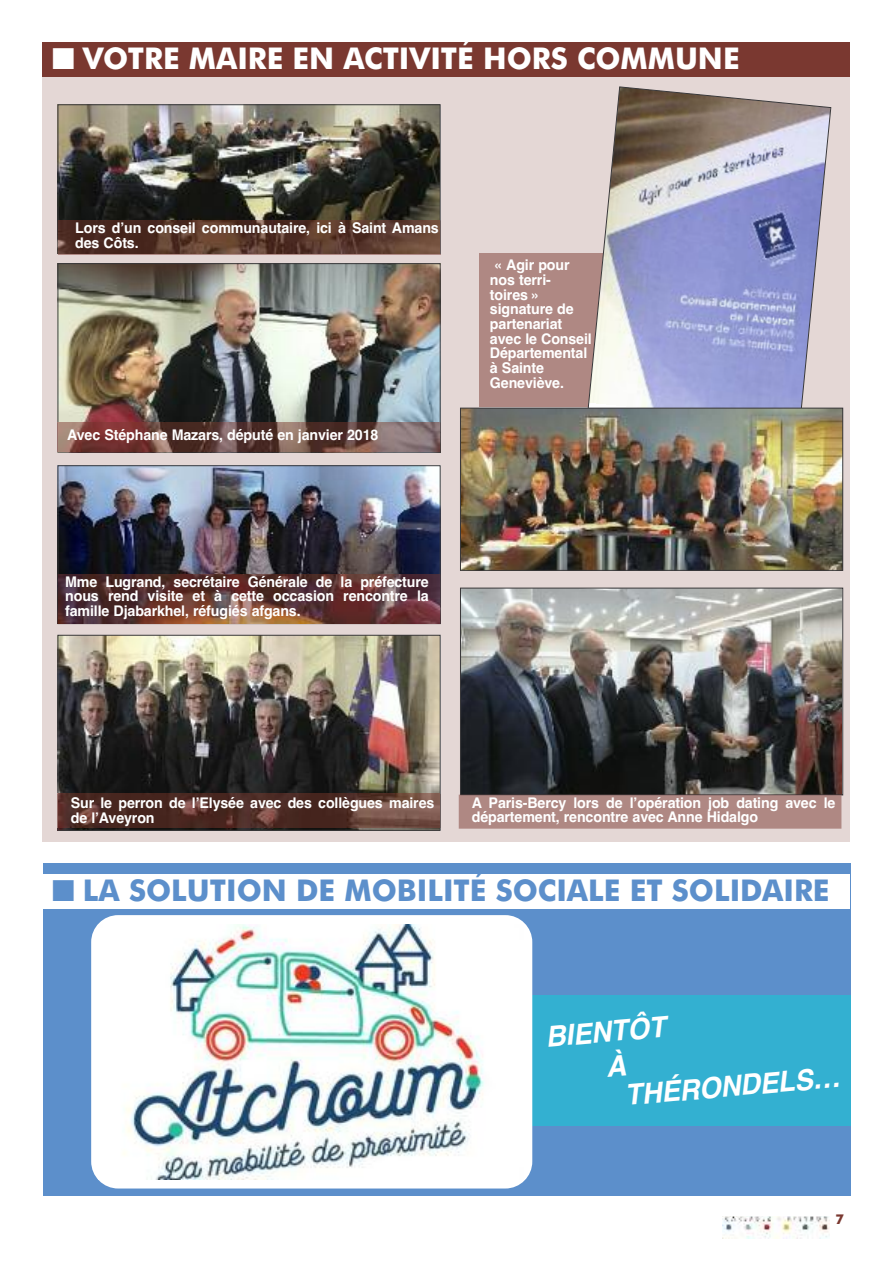
<style>
.page{position:relative;width:893px;height:1263px;background:#fff}
.page>*{position:absolute;margin:0;border:0;box-sizing:border-box;transform-origin:0 0}
.t1{font:700 30px "Futura BT";color:#5c8fcb}
.t2{font:700 30px "Futura BT";color:#fff}
.t3{font:italic 700 28.65px/34.8px "Helvetica";color:#fff;text-align:center}
.t4{font:700 14.7px/14.7px "Helvetica";letter-spacing:-.01em;color:#fff}
.t5{font:700 13.5px "Futura BT";color:#7a3830}
</style>
<div class="page">
<div style="left:43px;top:43px;width:807px;height:799px;background:#e4d7d5"></div>
<div style="left:43px;top:864px;width:808px;height:332px;background:#5c8fcb"></div>
<div style="left:531px;top:995px;width:319px;height:131px;background:#33b0d1"></div>
<div style="left:91px;top:915px;width:441px;height:273px;background:#fff;border-radius:27px"></div>
<img style="left:123px;top:925px;width:361px;height:255px">
<img style="left:723px;top:1216px;width:106px;height:22px">
<img style="left:60px;top:107px;width:378px;height:113px">
<div style="left:58px;top:105px;width:382px;height:149px;border:1px solid #39383a"></div>
<img style="left:462px;top:590px;width:379px;height:203px">
<div style="left:460px;top:588px;width:383px;height:207px;border:1px solid #39383a"></div>
<img style="left:60px;top:637px;width:378px;height:157px">
<div style="left:58px;top:635px;width:382px;height:195px;border:1px solid #39383a"></div>
<img style="left:60px;top:265px;width:378px;height:157px">
<img style="left:60px;top:467px;width:378px;height:107px">
<div style="left:58px;top:465px;width:382px;height:159px;border:1px solid #39383a"></div>
<div style="left:43px;top:43px;width:807px;height:34px;background:#7a3830"></div>
<hr style="left:58px;top:254px;width:382px;height:1px;background:#af8883">
<svg style="left:58px;top:220px;width:382px;height:34px"></svg>
<img style="left:58px;top:220px;width:381px;height:33px">
<div style="left:479px;top:254px;width:316px;height:153px;background:#af8883"></div>
<svg style="left:587px;top:86px;width:244px;height:322px"></svg>
<div style="left:459px;top:795px;width:382px;height:34px;background:#af8883"></div>
<hr style="left:439px;top:794px;width:1px;height:34px;background:#bc9c97">
<hr style="left:440px;top:794px;width:1px;height:34px;background:#593835">
<img style="left:58px;top:794px;width:381px;height:34px">
<img style="left:58px;top:422px;width:382px;height:30px">
<hr style="left:440px;top:574px;width:1px;height:49px;background:#593835">
<img style="left:58px;top:574px;width:382px;height:49px">
<img style="left:462px;top:410px;width:379px;height:159px">
<div style="left:460px;top:408px;width:383px;height:163px;border:1px solid #39383a"></div>
<div style="left:43px;top:874px;width:807px;height:34px;background:#fff"></div>
<h1 class="t2" style="left:52px;top:46px;width:689px">■ VOTRE MAIRE EN ACTIVITÉ HORS COMMUNE</h1>
<p class="t4" style="left:75px;top:220px;width:365px">Lors d’un conseil communautaire, ici à saint Amans des Côts.</p>
<p class="t4" style="left:67px;top:428px;width:313px">Avec stéphane Mazars, député en janvier 2018</p>
<p class="t4" style="left:490px;top:258px;width:103px">« Agir pour nos terri&shy;toires » signature de partenariat avec le Conseil<br>Départemental à sainte<br>Geneviève.</p>
<p class="t4" style="left:65px;top:574px;width:365px;text-align:justify">Mme Lugrand, secrétaire Générale de la préfecture nous rend visite et à cette occasion rencontre la famille Djabarkhel, réfugiés afgans.</p>
<p class="t4" style="left:71px;top:795px;width:365px">sur le perron de l’elysée avec des collègues maires de l’Aveyron</p>
<p class="t4" style="left:472px;top:795px;width:365px">A paris-Bercy lors de l’opération job dating avec le département, rencontre avec Anne Hidalgo</p>
<h1 class="t1" style="left:52px;top:878px;width:779px">■ LA SOLUTION DE MOBILITÉ SOCIALE ET SOLIDAIRE</h1>
<h2 class="t3" style="left:544px;top:1020px;width:122px;rotate:-5deg">BIENTôT à</h2>
<h2 class="t3" style="left:623px;top:1078px;width:217px;rotate:-5deg">THÉRONDELS…</h2>
<p class="t5" style="left:836px;top:1213px;width:10px">7</p>
</div>
